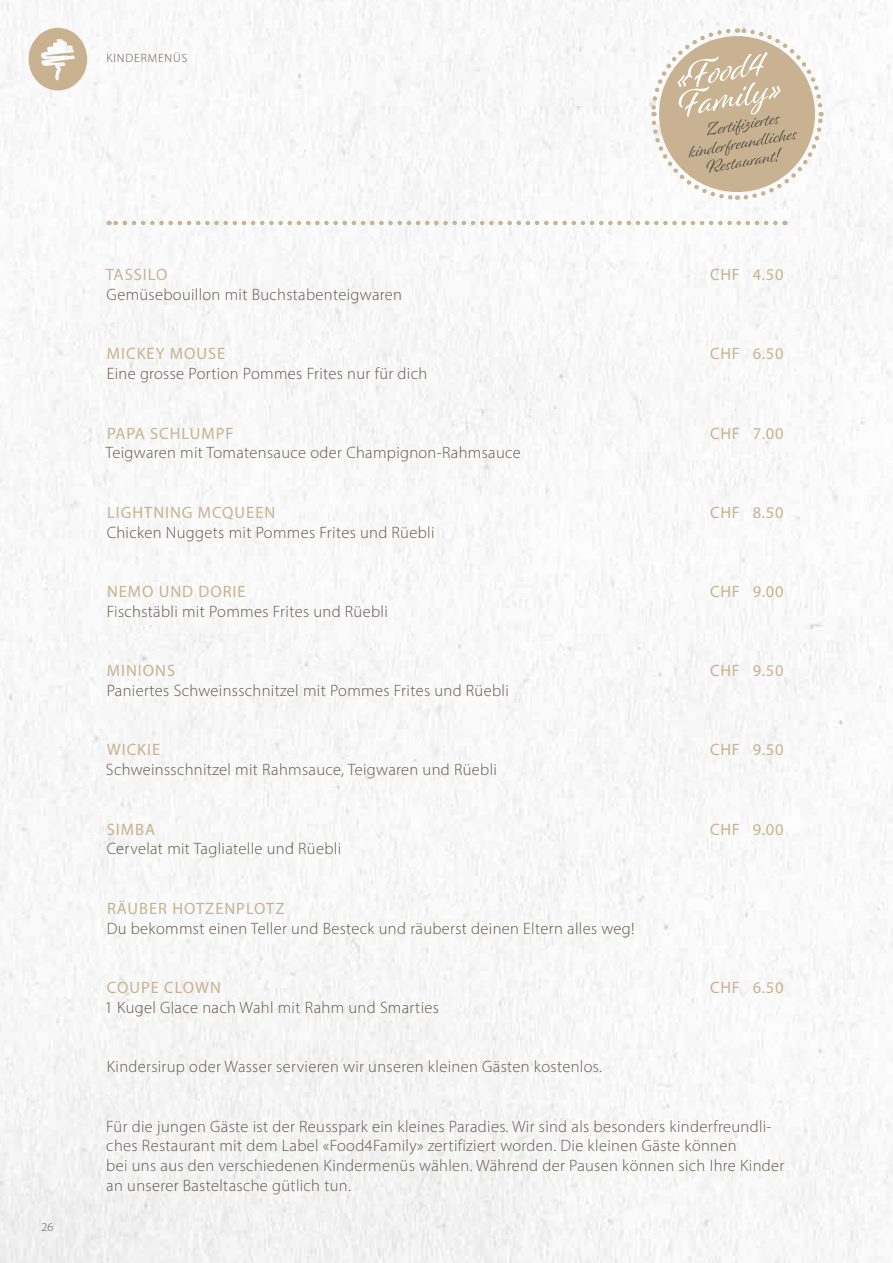
<style>
.page{position:relative;width:893px;height:1263px;background:#fff}
.page>*{position:absolute;margin:0;border:0;box-sizing:border-box;transform-origin:0 0}
.t1{font:300 16.5px/19.8px "Myriad Pro";letter-spacing:.02em;color:#5e584e}
.t2{font:16.5px "Myriad Pro";letter-spacing:.06em;color:#c8b291}
.t3{font:300 12px "Myriad Pro";letter-spacing:.08em;color:#5e584e}
</style>
<div class="page">
<img style="left:0;top:0;width:893px;height:1263px">
<svg style="left:109px;top:221px;width:666px;height:4px"></svg>
<svg style="left:29px;top:28px;width:58px;height:62px"></svg>
<svg style="left:649px;top:26px;width:176px;height:176px"></svg>
<p class="t3" style="left:106px;top:51px;width:82px">KINDERMENÜS</p>
<p class="t3" style="left:42px;top:1219px;width:13px">26</p>
<p class="t2" style="left:106px;top:264px;width:63px">TASSILO</p>
<p class="t2" style="left:710px;top:264px;width:75px">CHF 4.50</p>
<p class="t1" style="left:107px;top:284px;width:297px">Gemüsebouillon mit Buchstabenteigwaren</p>
<p class="t2" style="left:107px;top:344px;width:120px">MICKEY MOUSE</p>
<p class="t2" style="left:710px;top:344px;width:75px">CHF 6.50</p>
<p class="t1" style="left:107px;top:364px;width:322px">Eine grosse Portion Pommes Frites nur für dich</p>
<p class="t2" style="left:107px;top:423px;width:128px">PAPA SCHLUMPF</p>
<p class="t2" style="left:710px;top:423px;width:75px">CHF 7.00</p>
<p class="t1" style="left:105px;top:443px;width:417px">Teigwaren mit Tomatensauce oder Champignon-Rahmsauce</p>
<p class="t2" style="left:107px;top:502px;width:170px">LIGHTNING MCQUEEN</p>
<p class="t2" style="left:710px;top:502px;width:75px">CHF 8.50</p>
<p class="t1" style="left:107px;top:522px;width:329px">Chicken Nuggets mit Pommes Frites und Rüebli</p>
<p class="t2" style="left:107px;top:581px;width:140px">NEMO UND DORIE</p>
<p class="t2" style="left:710px;top:581px;width:75px">CHF 9.00</p>
<p class="t1" style="left:107px;top:601px;width:282px">Fischstäbli mit Pommes Frites und Rüebli</p>
<p class="t2" style="left:107px;top:660px;width:70px">MINIONS</p>
<p class="t2" style="left:710px;top:660px;width:75px">CHF 9.50</p>
<p class="t1" style="left:107px;top:680px;width:403px">Paniertes Schweinsschnitzel mit Pommes Frites und Rüebli</p>
<p class="t2" style="left:107px;top:740px;width:55px">WICKIE</p>
<p class="t2" style="left:710px;top:740px;width:75px">CHF 9.50</p>
<p class="t1" style="left:106px;top:760px;width:392px">Schweinsschnitzel mit Rahmsauce, Teigwaren und Rüebli</p>
<p class="t2" style="left:107px;top:819px;width:50px">SIMBA</p>
<p class="t2" style="left:710px;top:819px;width:75px">CHF 9.00</p>
<p class="t1" style="left:107px;top:839px;width:236px">Cervelat mit Tagliatelle und Rüebli</p>
<p class="t2" style="left:107px;top:898px;width:179px">RÄUBER HOTZENPLOTZ</p>
<p class="t1" style="left:107px;top:918px;width:529px">Du bekommst einen Teller und Besteck und räuberst deinen Eltern alles weg!</p>
<p class="t2" style="left:107px;top:977px;width:116px">COUPE CLOWN</p>
<p class="t2" style="left:710px;top:977px;width:75px">CHF 6.50</p>
<p class="t1" style="left:105px;top:997px;width:336px">1 Kugel Glace nach Wahl mit Rahm und Smarties</p>
<p class="t1" style="left:107px;top:1057px;width:497px">Kindersirup oder Wasser servieren wir unseren kleinen Gästen kostenlos.</p>
<p class="t1" style="left:106px;top:1116px;width:680px">Für die jungen Gäste ist der Reusspark ein kleines Paradies. Wir sind als besonders kinderfreundli&shy;ches Restaurant mit dem Label «Food4Family» zertifiziert worden. Die kleinen Gäste können<br>bei uns aus den verschiedenen Kindermenüs wählen. Während der Pausen können sich Ihre Kinder an unserer Basteltasche gütlich tun.</p>
</div>
